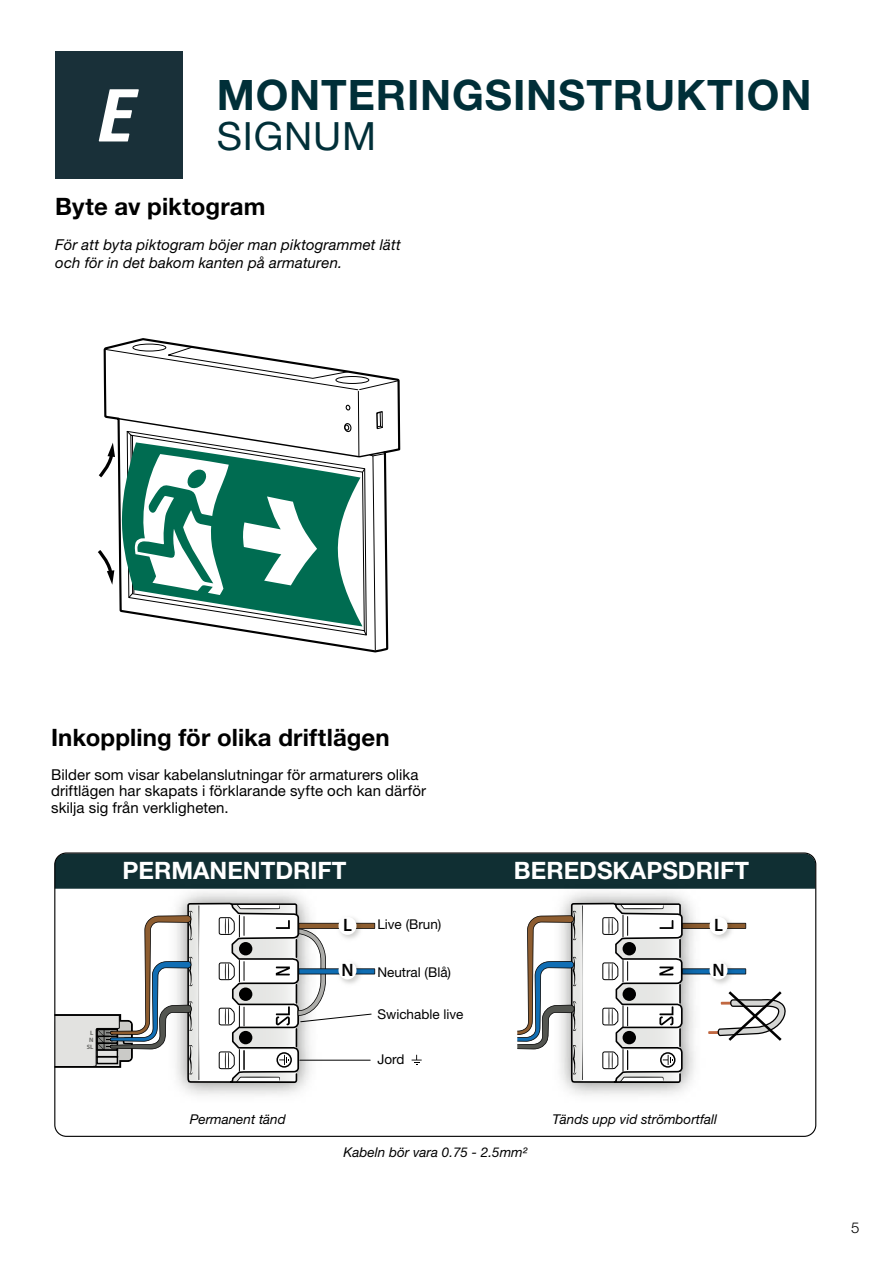
<style>
.page{position:relative;width:893px;height:1263px;background:#fff}
.page>*{position:absolute;margin:0;border:0;box-sizing:border-box;transform-origin:0 0}
.t1{font:700 42px "Helvetica Neue LT Std";letter-spacing:.02em;color:#002f38}
.t2{font:39px "Helvetica Neue LT Std";letter-spacing:.02em;color:#002f38}
.t3{font:700 24px "Helvetica Neue LT Std";letter-spacing:.005em;color:#000}
.t4{font:700 24px "Helvetica Neue LT Std";color:#fff}
.t5{font:600 18px "Myriad Pro";color:#000}
.t6{font:15px/16.5px "Helvetica Neue LT Std";letter-spacing:.005em;color:#000}
.t7{font:italic 15px/18px "Helvetica Neue LT Std";letter-spacing:.01em;color:#000}
.t8{font:300 15px "Helvetica Neue LT Std";color:#000}
.t9{font:italic 13.5px "Helvetica Neue LT Std";color:#000}
.t10{font:13.5px "Helvetica Neue LT Std";color:#000}
.t11{font:700 6.3px/6.9px "Myriad Pro";color:#6b6c69;text-align:center}
</style>
<div class="page">
<div style="left:55px;top:51px;width:128px;height:128px;background:#193039"></div>
<svg style="left:99px;top:89px;width:40px;height:52px"></svg>
<div style="left:133px;top:344px;width:33px;height:7px;border:1px solid #000;border-radius:50%"></div>
<svg style="left:98px;top:346px;width:301px;height:305px"></svg>
<svg style="left:412px;top:1055px;width:10px;height:10px"></svg>
<div style="left:56px;top:854px;width:760px;height:35px;background:#102f33"></div>
<img style="left:163px;top:879px;width:162px;height:216px">
<svg style="left:54px;top:902px;width:321px;height:182px"></svg>
<div style="left:276px;top:1052px;width:16px;height:16px;border:2px solid #000;border-radius:50%"></div>
<img style="left:546px;top:879px;width:162px;height:217px">
<svg style="left:517px;top:902px;width:269px;height:182px"></svg>
<h1 class="t1" style="left:217px;top:69px;width:596px">MONTERINGSINSTRUKTION</h1>
<h2 class="t2" style="left:217px;top:113px;width:161px">SIGNUM</h2>
<h3 class="t3" style="left:55px;top:191px;width:212px">Byte av piktogram</h3>
<p class="t7" style="left:55px;top:235px;width:347px">För att byta piktogram böjer man piktogrammet lätt och för in det bakom kanten på armaturen.</p>
<h3 class="t3" style="left:51px;top:723px;width:340px">Inkoppling för olika driftlägen</h3>
<p class="t6" style="left:51px;top:766px;width:376px">Bilder som visar kabelanslutningar för armaturers olika driftlägen har skapats i förklarande syfte och kan därför skilja sig från verkligheten.</p>
<h3 class="t4" style="left:122px;top:855px;width:225px">PERMANENTDRIFT</h3>
<h3 class="t4" style="left:514px;top:855px;width:237px">BEREDSKAPSDRIFT</h3>
<p class="t11" style="left:87px;top:1029px;width:8px">L<br>N<br>SL</p>
<p class="t9" style="left:190px;top:1111px;width:98px">Permanent tänd</p>
<p class="t5" style="left:343px;top:914px;width:10px">L</p>
<p class="t5" style="left:341px;top:959px;width:14px">N</p>
<p class="t10" style="left:377px;top:916px;width:66px">Live (Brun)</p>
<p class="t10" style="left:377px;top:964px;width:75px">Neutral (Blå)</p>
<p class="t10" style="left:377px;top:1006px;width:87px">Swichable live</p>
<p class="t10" style="left:377px;top:1051px;width:29px">Jord</p>
<p class="t9" style="left:344px;top:1144px;width:185px">Kabeln bör vara 0.75 - 2.5mm²</p>
<p class="t5" style="left:714px;top:914px;width:10px">L</p>
<p class="t5" style="left:712px;top:959px;width:14px">N</p>
<p class="t9" style="left:552px;top:1111px;width:166px">Tänds upp vid strömbortfall</p>
<p class="t8" style="left:851px;top:1219px;width:10px">5</p>
</div>
